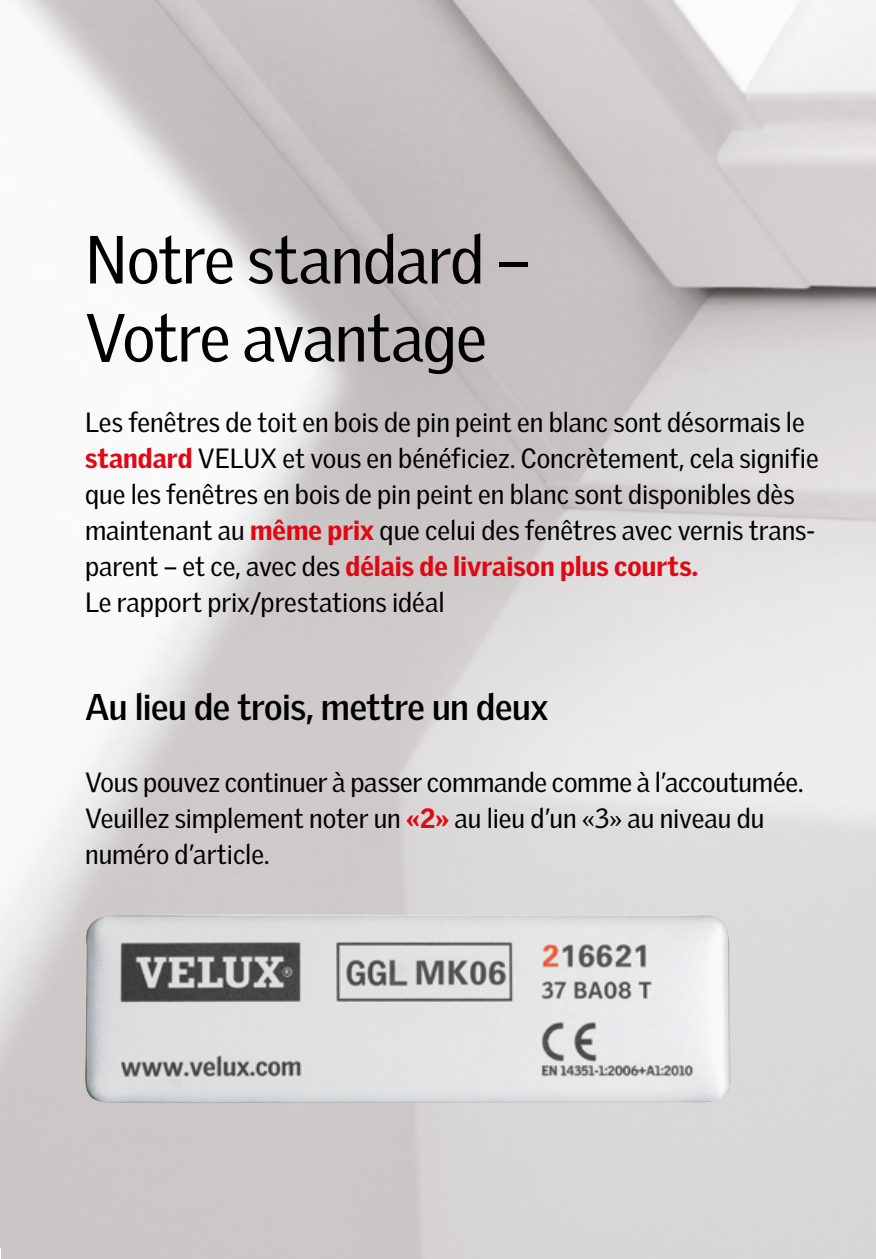
<style>
.page{position:relative;width:876px;height:1259px;background:#fff}
.page>*{position:absolute;margin:0;border:0;box-sizing:border-box;transform-origin:0 0}
.t1{font:66px/78px "Velux Gothic";letter-spacing:-.015em;color:#000}
.t2{font:700 36px "Velux Gothic";letter-spacing:-.015em;color:#000}
.t3{font:27px/36px "Velux Gothic";letter-spacing:-.005em;color:#000}
.s1{font-weight:900;color:#e30613}
</style>
<div class="page">
<img style="left:0;top:0;width:876px;height:1259px">
<img style="left:85px;top:912px;width:646px;height:192px">
<h1 class="t1" style="left:85px;top:220px;width:446px">Notre standard –<br>Votre avantage</h1>
<p class="t3" style="left:85px;top:404px;width:735px">Les fenêtres de toit en bois de pin peint en blanc sont désormais le <span class="s1">standard</span> VELUX et vous en bénéficiez. Concrètement, cela signifie que les fenêtres en bois de pin peint en blanc sont disponibles dès maintenant au <span class="s1">même prix</span> que celui des fenêtres avec vernis trans&shy;parent – et ce, avec des <span class="s1">délais de livraison plus courts.<br></span>Le rapport prix/prestations idéal</p>
<h2 class="t2" style="left:85px;top:684px;width:465px">Au lieu de trois, mettre un deux</h2>
<p class="t3" style="left:85px;top:764px;width:720px">Vous pouvez continuer à passer commande comme à l’accoutumée.<br>Veuillez simplement noter un <span class="s1">«2»</span> au lieu d’un «3» au niveau du numéro d’article.</p>
</div>
